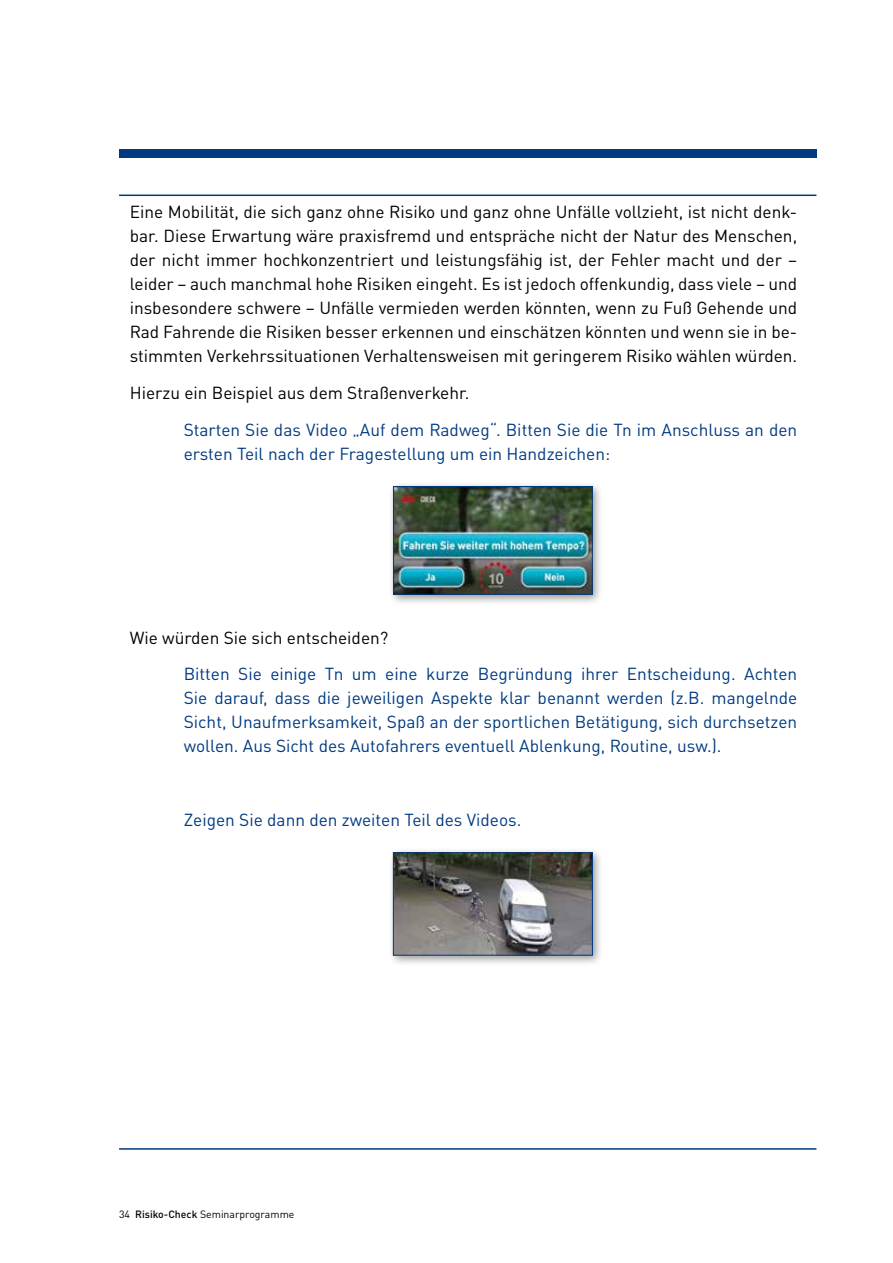
<style>
.page{position:relative;width:893px;height:1263px;background:#fff}
.page>*{position:absolute;margin:0;border:0;box-sizing:border-box;transform-origin:0 0}
.t1{font:17.25px/24px "DINOT";color:#000;text-align:justify}
.t2{font:17.25px/24px "DINOT";color:#003a80}
.t3{font:10.5px "DINOT";color:#000}
.s1{font-weight:500}
</style>
<div class="page">
<div style="left:119px;top:149px;width:697px;height:8px;background:#003a80"></div>
<hr style="left:119px;top:195px;width:697px;height:1px;background:#003882">
<hr style="left:119px;top:1148px;width:697px;height:2px;background:#003882">
<div style="left:388px;top:481px;width:216px;height:124px;background:#000;opacity:.4"></div>
<img style="left:395px;top:488px;width:195px;height:104px">
<div style="left:393px;top:486px;width:199px;height:108px;border:1px solid #003a80"></div>
<div style="left:388px;top:847px;width:215px;height:119px;background:#000;opacity:.4"></div>
<img style="left:395px;top:855px;width:195px;height:98px">
<div style="left:393px;top:853px;width:199px;height:102px;border:1px solid #003a80"></div>
<p class="t1" style="left:130px;top:200px;width:669px">Eine Mobilität, die sich ganz ohne Risiko und ganz ohne Unfälle vollzieht, ist nicht denk&shy;bar. Diese Erwartung wäre praxisfremd und entspräche nicht der Natur des Menschen, der nicht immer hochkonzentriert und leistungsfähig ist, der Fehler macht und der – leider – auch manchmal hohe Risiken eingeht. Es ist jedoch offenkundig, dass viele – und insbesondere schwere – Unfälle vermieden werden könnten, wenn zu Fuß Gehende und Rad Fahrende die Risiken besser erkennen und einschätzen könnten und wenn sie in be&shy;stimmten Verkehrssituationen Verhaltensweisen mit geringerem Risiko wählen würden.</p>
<p class="t1" style="left:130px;top:380px;width:341px">Hierzu ein Beispiel aus dem Straßenverkehr.</p>
<p class="t2" style="left:184px;top:417px;width:615px">Starten Sie das Video „Auf dem Radweg“. Bitten Sie die Tn im Anschluss an den ersten Teil nach der Fragestellung um ein Handzeichen:</p>
<p class="t1" style="left:130px;top:625px;width:260px">Wie würden Sie sich entscheiden?</p>
<p class="t2" style="left:184px;top:662px;width:615px;text-align:justify">Bitten Sie einige Tn um eine kurze Begründung ihrer Entscheidung. Achten Sie darauf, dass die jeweiligen Aspekte klar benannt werden (z.B. mangelnde Sicht, Unaufmerksamkeit, Spaß an der sportlichen Betätigung, sich durchsetzen wollen. Aus Sicht des Autofahrers eventuell Ablenkung, Routine, usw.).</p>
<p class="t2" style="left:184px;top:807px;width:339px">Zeigen Sie dann den zweiten Teil des Videos.</p>
<p class="t3" style="left:119px;top:1208px;width:177px">34 <span class="s1">Risiko-Check</span> Seminarprogramme</p>
</div>
